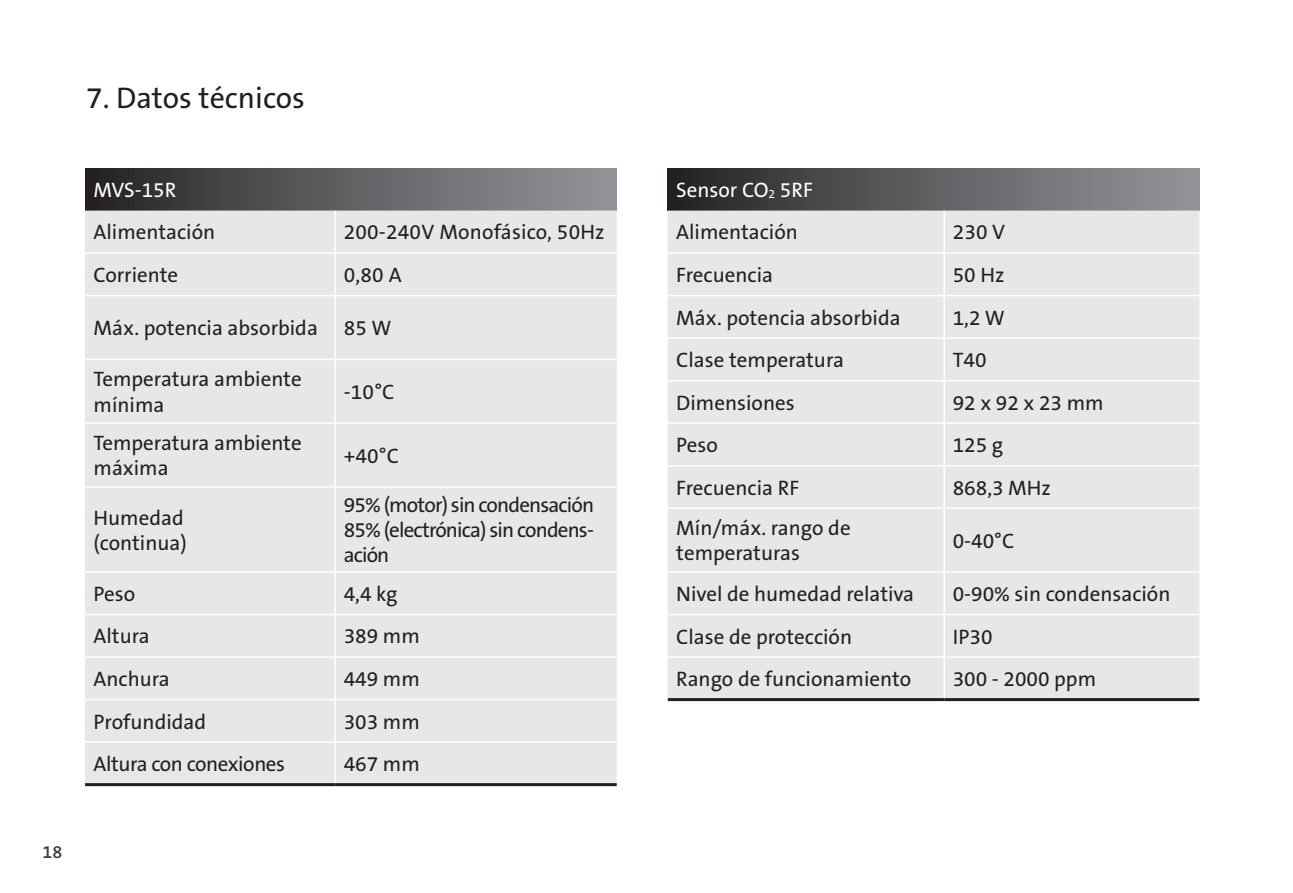
<style>
.page{position:relative;width:1293px;height:893px;background:#fff}
.page>*{position:absolute;margin:0;border:0;box-sizing:border-box;transform-origin:0 0}
.Handleiding_Kop{font:30px "The Sans B5 Plain";color:#231f20}
.Handleiding_Tabel_Bo{font:21px/25.2px "The Sans B5 Plain";color:#231f20}
.Handleiding_Tabel_Pl{font:21px/25.2px "The Sans B5 Plain";letter-spacing:-.04em;color:#231f20;text-align:justify}
.plat_tabel_8_12{font:21px "The Sans B5 Plain";color:#231f20}
.Handleiding_Tabel_Pl-2{font:21px "The Sans B5 Plain";letter-spacing:.01em;color:#231f20}
.Handleiding_Tabel_Bo-2{font:21px "The Sans B5 Plain";color:#fff}
.Handleiding_Tabel_Bo-3{font:21px "The Sans B5 Plain";letter-spacing:-.02em;color:#231f20}
.plat_9_12{font:21px "The Sans B5 Plain";color:#231f20}
.plat_9_12-2{font:600 18px "The Sans B6";color:#3e3e3f}
.s1{font-size:12.3px}
</style>
<div class="page">
<div style="left:668px;top:168px;width:531px;height:43px;background:linear-gradient(to right,#272526,#96989c)"></div>
<div style="left:668px;top:211px;width:531px;height:487px;background:#e6e7e9"></div>
<hr style="left:943px;top:211px;width:2px;height:41px;background:#fff">
<hr style="left:668px;top:252px;width:276px;height:2px;background:#fff">
<hr style="left:944px;top:252px;width:255px;height:2px;background:#fff">
<hr style="left:943px;top:254px;width:2px;height:41px;background:#fff">
<hr style="left:668px;top:295px;width:276px;height:1px;background:#fff">
<hr style="left:944px;top:295px;width:255px;height:1px;background:#fff">
<hr style="left:943px;top:296px;width:2px;height:41px;background:#fff">
<hr style="left:944px;top:337px;width:255px;height:2px;background:#fff">
<hr style="left:943px;top:339px;width:2px;height:41px;background:#fff">
<hr style="left:943px;top:381px;width:2px;height:41px;background:#fff">
<hr style="left:943px;top:424px;width:2px;height:41px;background:#fff">
<hr style="left:943px;top:466px;width:2px;height:41px;background:#fff">
<hr style="left:943px;top:509px;width:2px;height:62px;background:#fff">
<hr style="left:943px;top:573px;width:2px;height:41px;background:#fff">
<hr style="left:943px;top:615px;width:2px;height:41px;background:#fff">
<hr style="left:943px;top:658px;width:2px;height:40px;background:#fff">
<hr style="left:668px;top:337px;width:276px;height:2px;background:#fff">
<hr style="left:668px;top:380px;width:276px;height:1px;background:#fff">
<hr style="left:944px;top:380px;width:255px;height:1px;background:#fff">
<hr style="left:668px;top:422px;width:276px;height:2px;background:#fff">
<hr style="left:944px;top:422px;width:255px;height:2px;background:#fff">
<hr style="left:668px;top:614px;width:276px;height:1px;background:#fff">
<hr style="left:944px;top:614px;width:255px;height:1px;background:#fff">
<hr style="left:668px;top:465px;width:276px;height:1px;background:#fff">
<hr style="left:944px;top:465px;width:255px;height:1px;background:#fff">
<hr style="left:668px;top:507px;width:276px;height:2px;background:#fff">
<hr style="left:944px;top:507px;width:255px;height:2px;background:#fff">
<hr style="left:668px;top:571px;width:276px;height:2px;background:#fff">
<hr style="left:944px;top:571px;width:255px;height:2px;background:#fff">
<hr style="left:668px;top:698px;width:276px;height:3px;background:#231f20">
<hr style="left:668px;top:656px;width:276px;height:2px;background:#fff">
<hr style="left:944px;top:656px;width:255px;height:2px;background:#fff">
<hr style="left:944px;top:698px;width:255px;height:3px;background:#231f20">
<div style="left:85px;top:168px;width:532px;height:43px;background:linear-gradient(to right,#272526,#95989c)"></div>
<div style="left:85px;top:211px;width:532px;height:572px;background:#e6e7e9"></div>
<hr style="left:334px;top:211px;width:2px;height:41px;background:#fff">
<hr style="left:85px;top:252px;width:250px;height:2px;background:#fff">
<hr style="left:335px;top:252px;width:282px;height:2px;background:#fff">
<hr style="left:334px;top:254px;width:2px;height:41px;background:#fff">
<hr style="left:85px;top:295px;width:250px;height:1px;background:#fff">
<hr style="left:335px;top:295px;width:282px;height:1px;background:#fff">
<hr style="left:334px;top:296px;width:2px;height:63px;background:#fff">
<hr style="left:85px;top:359px;width:250px;height:1px;background:#fff">
<hr style="left:335px;top:359px;width:282px;height:1px;background:#fff">
<hr style="left:334px;top:360px;width:2px;height:62px;background:#fff">
<hr style="left:85px;top:422px;width:250px;height:2px;background:#fff">
<hr style="left:335px;top:422px;width:282px;height:2px;background:#fff">
<hr style="left:334px;top:424px;width:2px;height:62px;background:#fff">
<hr style="left:334px;top:488px;width:2px;height:83px;background:#fff">
<hr style="left:334px;top:573px;width:2px;height:41px;background:#fff">
<hr style="left:334px;top:615px;width:2px;height:41px;background:#fff">
<hr style="left:334px;top:658px;width:2px;height:41px;background:#fff">
<hr style="left:334px;top:700px;width:2px;height:41px;background:#fff">
<hr style="left:334px;top:743px;width:2px;height:40px;background:#fff">
<hr style="left:85px;top:486px;width:250px;height:2px;background:#fff">
<hr style="left:335px;top:486px;width:282px;height:2px;background:#fff">
<hr style="left:85px;top:571px;width:250px;height:2px;background:#fff">
<hr style="left:335px;top:571px;width:282px;height:2px;background:#fff">
<hr style="left:85px;top:699px;width:250px;height:1px;background:#fff">
<hr style="left:335px;top:699px;width:282px;height:1px;background:#fff">
<hr style="left:85px;top:656px;width:250px;height:2px;background:#fff">
<hr style="left:335px;top:656px;width:282px;height:2px;background:#fff">
<hr style="left:85px;top:614px;width:250px;height:1px;background:#fff">
<hr style="left:335px;top:614px;width:282px;height:1px;background:#fff">
<hr style="left:85px;top:783px;width:250px;height:3px;background:#231f20">
<hr style="left:335px;top:783px;width:282px;height:3px;background:#231f20">
<hr style="left:85px;top:741px;width:250px;height:2px;background:#fff">
<hr style="left:335px;top:741px;width:282px;height:2px;background:#fff">
<p class="Handleiding_Kop" style="left:86px;top:82px;width:220px">7. Datos técnicos</p>
<p class="Handleiding_Tabel_Bo-2" style="left:94px;top:179px;width:84px">MVS-15R</p>
<p class="Handleiding_Tabel_Bo" style="left:94px;top:220px;width:123px">Alimentación</p>
<p class="Handleiding_Tabel_Pl-2" style="left:344px;top:221px;width:262px">200-240V Monofásico, 50Hz</p>
<p class="Handleiding_Tabel_Bo" style="left:94px;top:263px;width:86px">Corriente</p>
<p class="Handleiding_Tabel_Pl" style="left:344px;top:263px;width:59px">0,80 A</p>
<p class="Handleiding_Tabel_Bo" style="left:94px;top:316px;width:226px">Máx. potencia absorbida</p>
<p class="Handleiding_Tabel_Pl" style="left:344px;top:316px;width:49px">85 W</p>
<p class="Handleiding_Tabel_Bo" style="left:94px;top:367px;width:210px">Temperatura ambiente mínima</p>
<p class="Handleiding_Tabel_Pl" style="left:344px;top:380px;width:52px">-10°C</p>
<p class="Handleiding_Tabel_Bo" style="left:94px;top:431px;width:210px">Temperatura ambiente máxima</p>
<p class="Handleiding_Tabel_Bo" style="left:94px;top:506px;width:92px">Humedad</p>
<p class="Handleiding_Tabel_Bo" style="left:94px;top:531px;width:95px">(continua)</p>
<p class="Handleiding_Tabel_Pl" style="left:344px;top:444px;width:57px">+40°C</p>
<p class="Handleiding_Tabel_Pl" style="left:344px;top:493px;width:252px">95% (motor) sin condensación 85% (electrónica) sin condens&shy;ación</p>
<p class="Handleiding_Tabel_Bo" style="left:94px;top:582px;width:43px">Peso</p>
<p class="Handleiding_Tabel_Pl" style="left:344px;top:582px;width:55px">4,4 kg</p>
<p class="Handleiding_Tabel_Bo" style="left:94px;top:625px;width:58px">Altura</p>
<p class="Handleiding_Tabel_Pl" style="left:344px;top:625px;width:78px">389 mm</p>
<p class="Handleiding_Tabel_Bo" style="left:94px;top:667px;width:78px">Anchura</p>
<p class="Handleiding_Tabel_Pl" style="left:344px;top:667px;width:78px">449 mm</p>
<p class="Handleiding_Tabel_Bo" style="left:94px;top:710px;width:114px">Profundidad</p>
<p class="Handleiding_Tabel_Pl" style="left:344px;top:710px;width:78px">303 mm</p>
<p class="Handleiding_Tabel_Bo-3" style="left:94px;top:753px;width:193px">Altura con conexiones</p>
<p class="Handleiding_Tabel_Pl" style="left:344px;top:752px;width:78px">467 mm</p>
<p class="plat_9_12-2" style="left:43px;top:843px;width:21px">18</p>
<p class="Handleiding_Tabel_Bo-2" style="left:676px;top:179px;width:138px">Sensor CO<span class="s1">2</span> 5RF</p>
<p class="Handleiding_Tabel_Bo" style="left:676px;top:220px;width:123px">Alimentación</p>
<p class="plat_tabel_8_12" style="left:952px;top:221px;width:54px">230 V</p>
<p class="Handleiding_Tabel_Bo" style="left:676px;top:263px;width:98px">Frecuencia</p>
<p class="plat_9_12" style="left:952px;top:264px;width:53px">50 Hz</p>
<p class="Handleiding_Tabel_Bo" style="left:676px;top:306px;width:226px">Máx. potencia absorbida</p>
<p class="plat_9_12" style="left:952px;top:307px;width:54px">1,2 W</p>
<p class="Handleiding_Tabel_Bo" style="left:676px;top:348px;width:169px">Clase temperatura</p>
<p class="plat_tabel_8_12" style="left:952px;top:349px;width:35px">T40</p>
<p class="Handleiding_Tabel_Bo" style="left:676px;top:391px;width:120px">Dimensiones</p>
<p class="plat_tabel_8_12" style="left:952px;top:392px;width:152px">92 x 92 x 23 mm</p>
<p class="Handleiding_Tabel_Bo" style="left:676px;top:433px;width:43px">Peso</p>
<p class="plat_9_12" style="left:952px;top:434px;width:52px">125 g</p>
<p class="Handleiding_Tabel_Bo" style="left:676px;top:476px;width:125px">Frecuencia RF</p>
<p class="plat_tabel_8_12" style="left:952px;top:477px;width:100px">868,3 MHz</p>
<p class="Handleiding_Tabel_Bo" style="left:676px;top:516px;width:176px">Mín/máx. rango de</p>
<p class="Handleiding_Tabel_Bo" style="left:676px;top:541px;width:125px">temperaturas</p>
<p class="plat_tabel_8_12" style="left:952px;top:530px;width:63px">0-40°C</p>
<p class="Handleiding_Tabel_Bo" style="left:676px;top:582px;width:239px">Nivel de humedad relativa</p>
<p class="plat_tabel_8_12" style="left:952px;top:583px;width:219px">0-90% sin condensación</p>
<p class="Handleiding_Tabel_Bo" style="left:676px;top:625px;width:177px">Clase de protección</p>
<p class="plat_tabel_8_12" style="left:952px;top:625px;width:42px">IP30</p>
<p class="Handleiding_Tabel_Bo" style="left:676px;top:667px;width:236px">Rango de funcionamiento</p>
<p class="plat_tabel_8_12" style="left:952px;top:668px;width:145px">300 - 2000 ppm</p>
</div>
